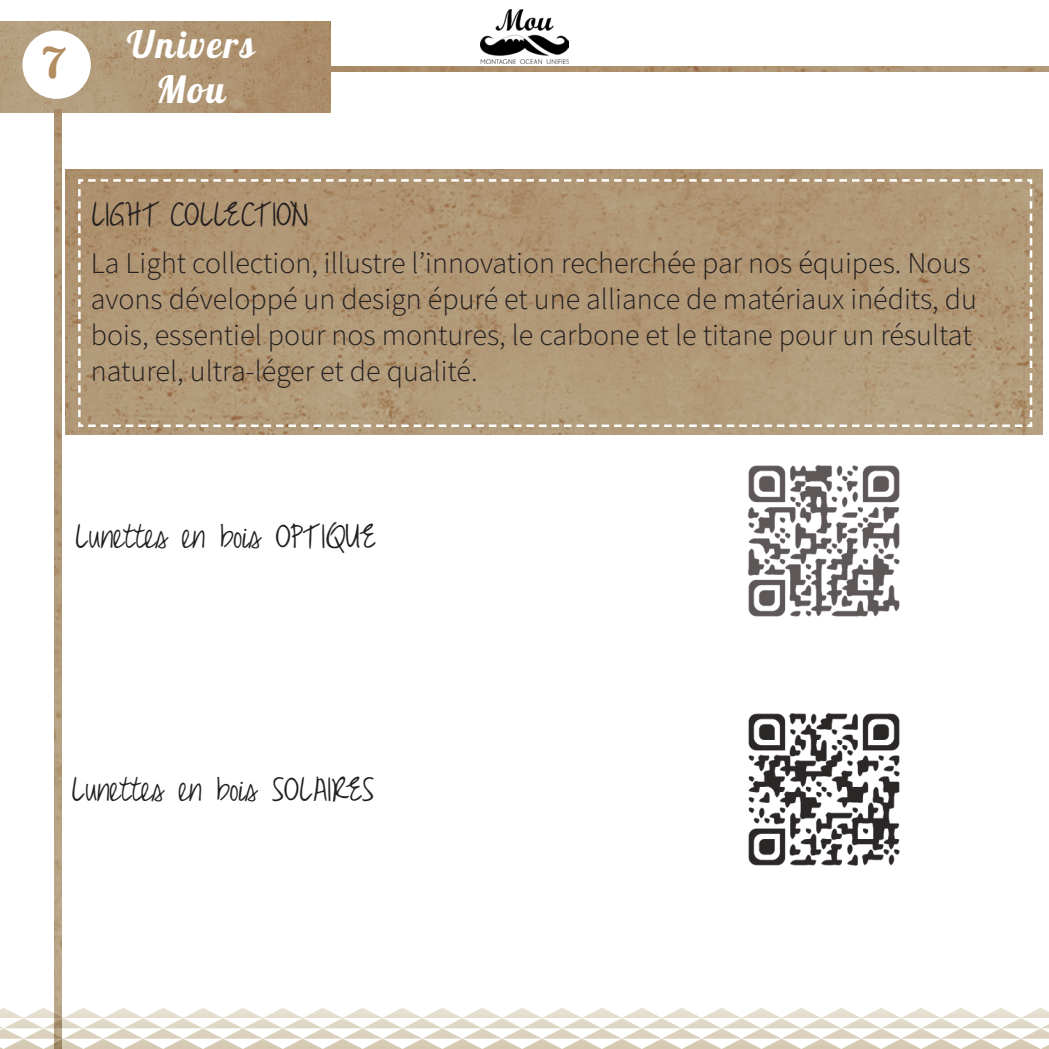
<style>
.page{position:relative;width:1049px;height:1049px;background:#fff}
.page>*{position:absolute;margin:0;border:0;box-sizing:border-box;transform-origin:0 0}
.t1{font:45px "Superclarendon";color:#b28d60}
.t2{font:37.5px/45px "Lobster 1.4";letter-spacing:.06em;color:#fff;text-align:center}
.t3{font:300 30px/36px "Mada";color:#231f20}
.t4{font:30px "Just Realize";color:#231f20}
</style>
<div class="page">
<img style="left:0;top:22px;width:330px;height:90px">
<div style="left:22px;top:31px;width:69px;height:68px;background:#fff;border-radius:50%"></div>
<img style="left:283px;top:67px;width:766px;height:5px">
<img style="left:54px;top:109px;width:8px;height:898px">
<img style="left:480px;top:9px;width:89px;height:54px">
<img style="left:66px;top:170px;width:977px;height:264px">
<svg style="left:77px;top:178px;width:956px;height:250px;background:#b19978"></svg>
<img style="left:747px;top:465px;width:153px;height:152px">
<img style="left:748px;top:713px;width:152px;height:153px">
<svg style="left:0;top:1007px;width:1049px;height:42px"></svg>
<p class="t1" style="left:41px;top:31px;width:28px">7</p>
<p class="t2" style="left:127px;top:21px;width:127px">Univers<br>Mou</p>
<p class="t4" style="left:92px;top:198px;width:218px">LIGHT COLLECT ION</p>
<p class="t3" style="left:91px;top:247px;width:888px">La Light collection, illustre l’innovation recherchée par nos équipes. Nous avons développé un design épuré et une alliance de matériaux inédits, du bois, essentiel pour nos montures, le carbone et le titane pour un résultat naturel, ultra-léger et de qualité.</p>
<p class="t4" style="left:75px;top:520px;width:303px">Lunettes en bois OPT IQUE</p>
<p class="t4" style="left:72px;top:773px;width:304px">Lunettes en bois SOLAIRES</p>
</div>
